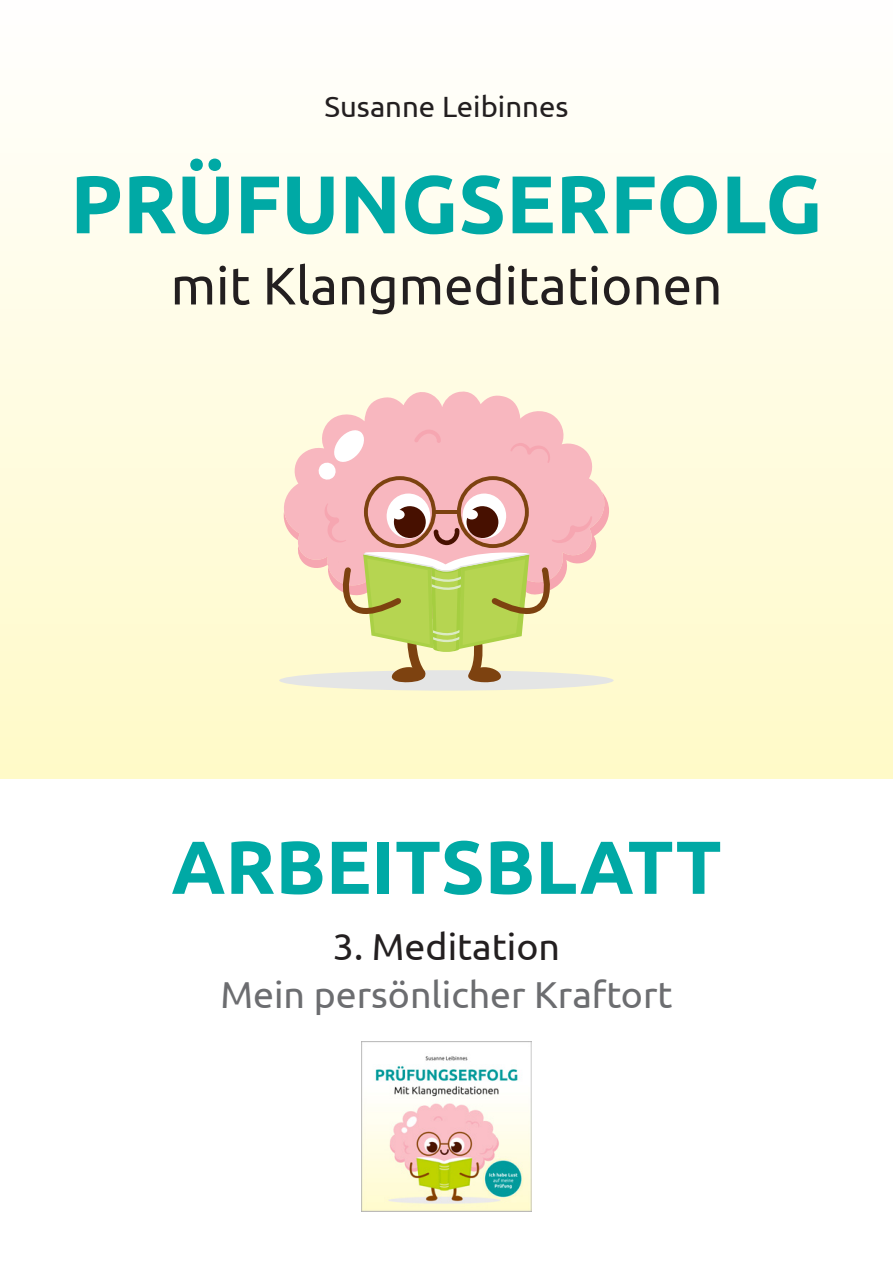
<style>
.page{position:relative;width:893px;height:1263px;background:#fff}
.page>*{position:absolute;margin:0;border:0;box-sizing:border-box;transform-origin:0 0}
.t1{font:700 81.75px "Ubuntu";color:#00a9a5}
.t2{font:700 75px "Ubuntu";color:#00a9a5}
.t3{font:52.8px "Ubuntu";color:#231f20}
.t4{font:37.5px "Ubuntu";color:#6c6d70}
.t5{font:37.5px "Ubuntu";color:#231f20}
.t6{font:29.25px "Ubuntu";color:#231f20}
</style>
<div class="page">
<img style="left:361px;top:1041px;width:171px;height:170px">
<div style="left:0;top:0;width:893px;height:779px;background:linear-gradient(to bottom,#fffefe,#fffac8)"></div>
<div style="left:279px;top:670px;width:335px;height:21px;background:#e4e5e5;border-radius:50%"></div>
<svg style="left:284px;top:392px;width:320px;height:36px;background:#fbdad0"></svg>
<svg style="left:284px;top:428px;width:325px;height:254px;background:#e5c9ab"></svg>
<p class="t6" style="left:324px;top:89px;width:245px">Susanne Leibinnes</p>
<h1 class="t1" style="left:70px;top:155px;width:754px">PRÜFUNGSERFOLG</h1>
<h3 class="t3" style="left:171px;top:254px;width:553px">mit Klangmeditationen</h3>
<h2 class="t2" style="left:171px;top:822px;width:552px">ARBEITSBLATT</h2>
<p class="t5" style="left:333px;top:924px;width:229px">3. Meditation</p>
<p class="t4" style="left:220px;top:972px;width:454px">Mein persönlicher Kraftort</p>
</div>
